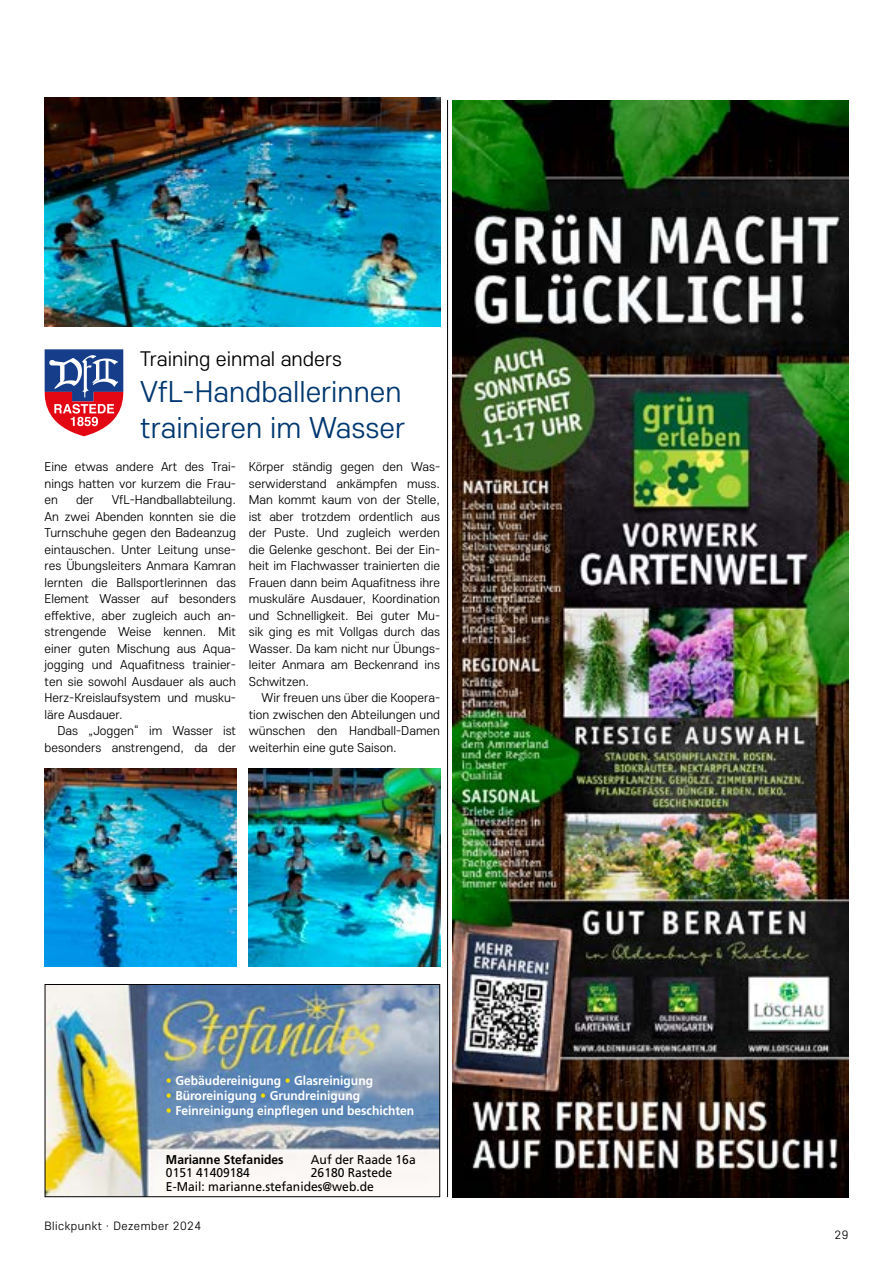
<style>
.page{position:relative;width:893px;height:1263px;background:#fff}
.page>*{position:absolute;margin:0;border:0;box-sizing:border-box;transform-origin:0 0}
.Ügross{font:300 30px/36px "Core Sans E 35";color:#003770}
.Üklein{font:300 21px "Core Sans E 35";color:#000}
.Grundschrift_3mm_Einzug{font:300 12.75px/16.5px "Core Sans E 35";color:#000;text-align:justify}
.Grundschrift_Ohne_Einzug{font:300 12.75px/16.5px "Core Sans E 35";color:#000;text-align:justify}
.t1{font:700 12.75px "Frutiger";color:#fff;scale:.95 1}
.t2{font:12.75px/13.5px "Frutiger";color:#000;scale:.95 1}
.t3{font:300 12px "Core Sans E 35";letter-spacing:.04em;color:#000}
.s1{color:#f2dc00}
.s2{font-weight:700}
</style>
<div class="page">
<img style="left:453px;top:100px;width:395px;height:1097px">
<hr style="left:447px;top:100px;width:1px;height:1097px;background:#000">
<img style="left:47px;top:986px;width:391px;height:209px">
<div style="left:45px;top:984px;width:395px;height:213px;border:1px solid #000"></div>
<svg style="left:45px;top:349px;width:78px;height:87px"></svg>
<img style="left:45px;top:98px;width:395px;height:229px">
<img style="left:45px;top:768px;width:191px;height:198px">
<img style="left:249px;top:768px;width:191px;height:198px">
<p class="Üklein" style="left:140px;top:345px;width:203px">Training einmal anders</p>
<p class="Ügross" style="left:140px;top:372px;width:266px">VfL-Handballerinnen trainieren im Wasser</p>
<p class="Grundschrift_Ohne_Einzug" style="left:45px;top:458px;width:193px">Eine etwas andere Art des Trai&shy;nings hatten vor kurzem die Frau&shy;en</p>
<p class="Grundschrift_Ohne_Einzug" style="left:45px;top:491px;width:193px;text-indent:67px">VfL-Handballabteilung.<br>An zwei Abenden konnten sie die Turnschuhe gegen den Badeanzug eintauschen. Unter Leitung unse&shy;res Übungsleiters Anmara Kamran lernten die Ballsportlerinnen das Element Wasser auf besonders effektive, aber zugleich auch an&shy;strengende Weise kennen. Mit einer guten Mischung aus Aqua&shy;jogging und Aquafitness trainier&shy;ten sie sowohl Ausdauer als auch Herz-Kreislaufsystem und musku&shy;läre Ausdauer.</p>
<p class="Grundschrift_3mm_Einzug" style="left:45px;top:722px;width:193px;text-align:right">Das „Joggen“ im Wasser ist besonders anstrengend, da der</p>
<p class="Grundschrift_Ohne_Einzug" style="left:76px;top:491px;width:19px">der</p>
<p class="Grundschrift_3mm_Einzug" style="left:249px;top:458px;width:193px">Körper ständig gegen den Was&shy;serwiderstand ankämpfen muss.<br>Man kommt kaum von der Stelle, ist aber trotzdem ordentlich aus der Puste. Und zugleich werden die Gelenke geschont. Bei der Ein&shy;heit im Flachwasser trainierten die Frauen dann beim Aquafitness ihre muskuläre Ausdauer, Koordination und Schnelligkeit. Bei guter Mu&shy;sik ging es mit Vollgas durch das Wasser. Da kam nicht nur Übungs&shy;leiter Anmara am Beckenrand ins Schwitzen.</p>
<p class="Grundschrift_3mm_Einzug" style="left:249px;top:689px;width:193px;text-indent:13px">Wir freuen uns über die Koopera&shy;tion zwischen den Abteilungen und wünschen den Handball-Damen weiterhin eine gute Saison.</p>
<p class="t1" style="left:166px;top:1073px;width:220px"><span class="s1">•</span> Gebäudereinigung <span class="s1">•</span> Glasreinigung</p>
<p class="t1" style="left:166px;top:1088px;width:206px"><span class="s1">•</span> Büroreinigung <span class="s1">•</span> Grundreinigung</p>
<p class="t1" style="left:166px;top:1102px;width:263px"><span class="s1">•</span> Feinreinigung einpflegen und beschichten</p>
<p class="t2" style="left:311px;top:1153px;width:112px">Auf der Raade 16a<br>26180 Rastede</p>
<p class="t2" style="left:166px;top:1153px;width:220px"><span class="s2">Marianne Stefanides<br></span>0151 41409184<br>E-Mail: marianne.stefanides@web.de</p>
<p class="t3" style="left:45px;top:1218px;width:158px">Blickpunkt · Dezember 2024</p>
<p class="t3" style="left:834px;top:1227px;width:15px">29</p>
</div>
